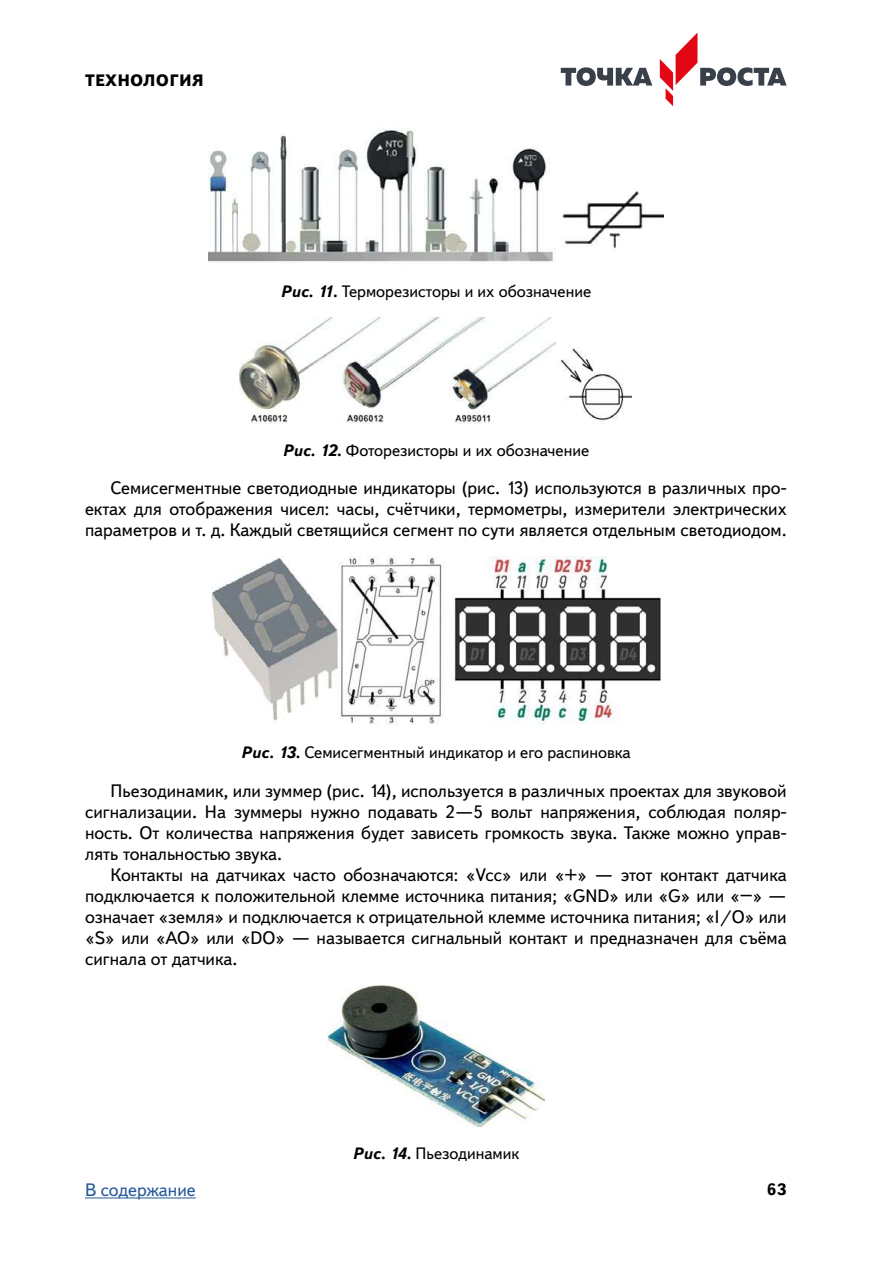
<style>
.page{position:relative;width:893px;height:1263px;background:#fff}
.page>*{position:absolute;margin:0;border:0;box-sizing:border-box;transform-origin:0 0}
.t1{font:18px/21px "Textbook New";color:#000;text-align:justify}
.t2{font:18px "Textbook New";color:#275b9b}
.t3{font:16.5px "Textbook New";color:#000}
.t4{font:800 16.5px "Textbook New";letter-spacing:.01em;color:#000}
.t5{font:700 16.5px "Textbook New";color:#000}
.s1{font-weight:700;font-style:italic}
</style>
<div class="page">
<svg style="left:561px;top:67px;width:91px;height:19px"></svg>
<svg style="left:660px;top:32px;width:127px;height:74px"></svg>
<hr style="left:85px;top:1197px;width:111px;height:1px;background:#275b9b">
<img style="left:208px;top:128px;width:456px;height:134px">
<img style="left:240px;top:317px;width:392px;height:106px">
<img style="left:211px;top:556px;width:449px;height:169px">
<img style="left:327px;top:985px;width:217px;height:142px">
<p class="t4" style="left:85px;top:70px;width:120px">ТЕХНОЛОГИЯ</p>
<p class="t3" style="left:280px;top:281px;width:312px"><span class="s1">Рис. 11.</span> Терморезисторы и их обозначение</p>
<p class="t3" style="left:282px;top:440px;width:308px"><span class="s1">Рис. 12.</span> Фоторезисторы и их обозначение</p>
<p class="t1" style="left:85px;top:477px;width:703px;text-indent:26px">Семисегментные светодиодные индикаторы (рис. 13) используются в различных про&shy;ектах для отображения чисел: часы, счётчики, термометры, измерители электрических параметров и т. д. Каждый светящийся сегмент по сути является отдельным светодиодом.</p>
<p class="t3" style="left:241px;top:743px;width:391px"><span class="s1">Рис. 13.</span> Семисегментный индикатор и его распиновка</p>
<p class="t1" style="left:85px;top:780px;width:703px;text-indent:26px">Пьезодинамик, или зуммер (рис. 14), используется в различных проектах для звуковой сигнализации. На зуммеры нужно подавать 2—5 вольт напряжения, соблюдая поляр&shy;ность. От количества напряжения будет зависеть громкость звука. Также можно управ&shy;лять тональностью звука.</p>
<p class="t1" style="left:85px;top:864px;width:703px;text-indent:26px">Контакты на датчиках часто обозначаются: «Vcc» или «+» — этот контакт датчика подключается к положительной клемме источника питания; «GND» или «G» или «–» — означает «земля» и подключается к отрицательной клемме источника питания; «I/O» или «S» или «AO» или «DO» — называется сигнальный контакт и предназначен для съёма сигнала от датчика.</p>
<p class="t2" style="left:85px;top:1179px;width:112px">В содержание</p>
<p class="t3" style="left:353px;top:1143px;width:168px"><span class="s1">Рис. 14.</span> Пьезодинамик</p>
<p class="t5" style="left:767px;top:1179px;width:21px">63</p>
</div>
